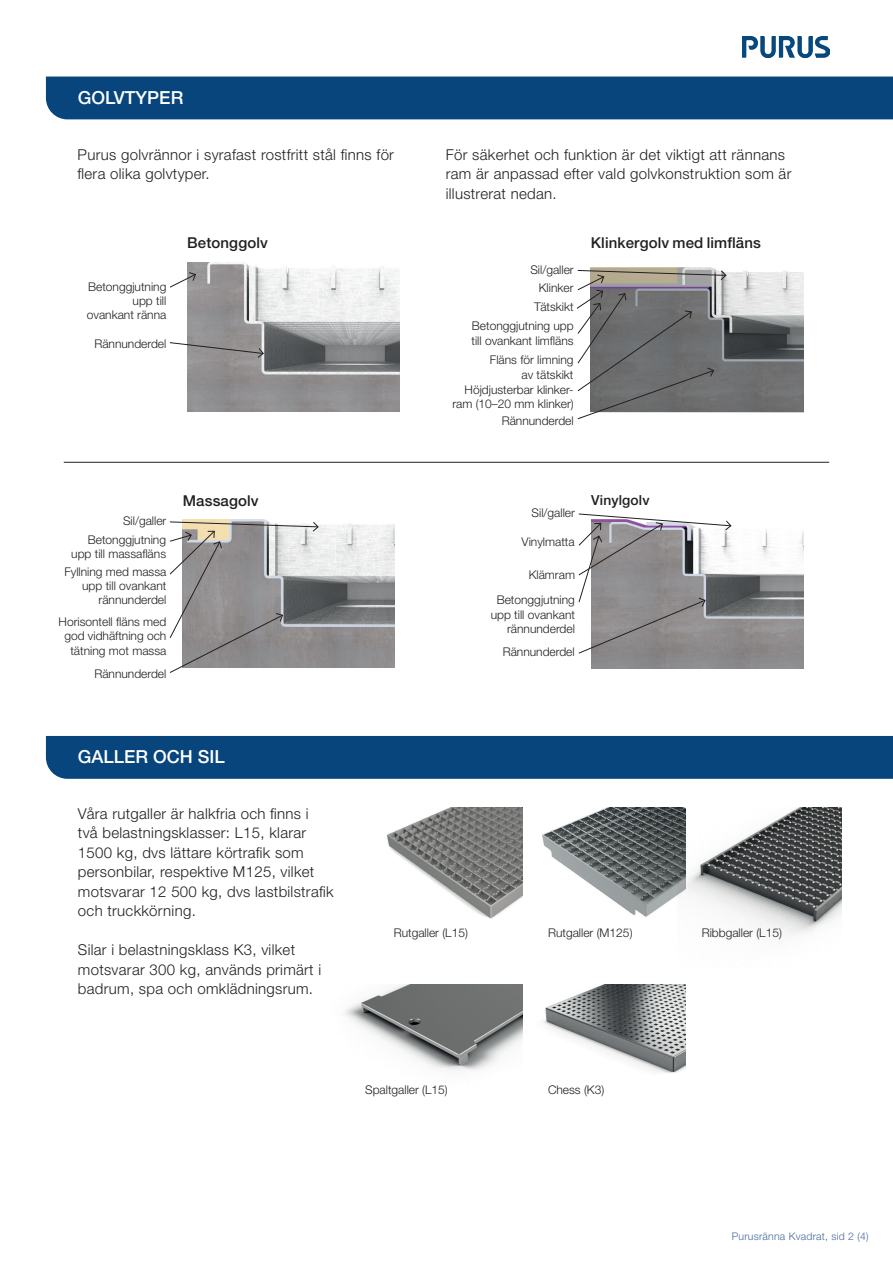
<style>
.page{position:relative;width:893px;height:1263px;background:#fff}
.page>*{position:absolute;margin:0;border:0;box-sizing:border-box;transform-origin:0 0}
.t1{font:500 18px "Helvetica Neue LT Std";color:#fff}
.t2{font:300 15px/19.5px "Helvetica Neue LT Std";letter-spacing:.02em;color:#231f20}
.t3{font:500 15px "Helvetica Neue LT Std";letter-spacing:.01em;color:#231f20}
.t4{font:500 13.8px "Helvetica Neue LT Std";letter-spacing:.01em;color:#231f20}
.t5{font:300 12px/14.4px "Helvetica Neue LT Std";color:#231f20;text-align:right}
.t6{font:300 10.5px "Helvetica Neue LT Std";letter-spacing:.02em;color:#4a6a9a}
</style>
<div class="page">
<div style="left:46px;top:736px;width:847px;height:43px;background:#07457c"></div>
<hr style="left:64px;top:462px;width:765px;height:1px;background:#231f20">
<img style="left:187px;top:263px;width:213px;height:149px">
<svg style="left:169px;top:272px;width:27px;height:16px"></svg>
<svg style="left:169px;top:342px;width:95px;height:16px"></svg>
<img style="left:182px;top:519px;width:213px;height:149px">
<svg style="left:169px;top:521px;width:150px;height:152px"></svg>
<img style="left:591px;top:268px;width:212px;height:145px">
<svg style="left:576px;top:270px;width:150px;height:149px;background:#868686"></svg>
<div style="left:46px;top:77px;width:847px;height:42px;background:#07457c"></div>
<img style="left:743px;top:36px;width:86px;height:21px">
<img style="left:591px;top:525px;width:213px;height:143px">
<svg style="left:578px;top:513px;width:153px;height:141px"></svg>
<img style="left:345px;top:984px;width:178px;height:87px">
<img style="left:543px;top:984px;width:143px;height:89px">
<img style="left:386px;top:808px;width:137px;height:111px">
<img style="left:542px;top:808px;width:136px;height:109px">
<img style="left:678px;top:808px;width:164px;height:129px">
<h1 class="t1" style="left:78px;top:87px;width:107px">GOLVTYPER</h1>
<p class="t2" style="left:78px;top:145px;width:318px">Purus golvrännor i syrafast rostfritt stål finns för flera olika golvtyper.</p>
<p class="t5" style="left:87px;top:279px;width:81px">Betonggjutning upp till ovankant ränna</p>
<p class="t5" style="left:94px;top:336px;width:74px">Rännunderdel</p>
<p class="t3" style="left:187px;top:234px;width:82px">Betonggolv</p>
<p class="t5" style="left:123px;top:513px;width:45px">Sil/galler</p>
<p class="t5" style="left:71px;top:532px;width:96px">Betonggjutning upp till massafläns</p>
<p class="t5" style="left:64px;top:564px;width:103px">Fyllning med massa upp till ovankant rännunderdel</p>
<p class="t5" style="left:59px;top:614px;width:109px">Horisontell fläns med god vidhäftning och tätning mot massa</p>
<p class="t5" style="left:94px;top:666px;width:74px">Rännunderdel</p>
<p class="t3" style="left:183px;top:492px;width:77px">Massagolv</p>
<h1 class="t1" style="left:78px;top:746px;width:149px">GALLER OCH SIL</h1>
<p class="t2" style="left:446px;top:145px;width:347px">För säkerhet och funktion är det viktigt att rännans ram är anpassad efter vald golvkonstruktion som är illustrerat nedan.</p>
<p class="t5" style="left:530px;top:262px;width:45px">Sil/galler</p>
<p class="t5" style="left:539px;top:280px;width:36px">Klinker</p>
<p class="t5" style="left:471px;top:318px;width:104px;text-align:left">Betonggjutning upp till ovankant limfläns</p>
<p class="t5" style="left:534px;top:300px;width:41px">Tätskikt</p>
<p class="t5" style="left:490px;top:352px;width:85px">Fläns för limning av tätskikt</p>
<p class="t5" style="left:502px;top:413px;width:74px">Rännunderdel</p>
<p class="t5" style="left:452px;top:382px;width:123px">Höjdjusterbar klinker&shy;ram (10–20 mm klinker)</p>
<p class="t3" style="left:591px;top:234px;width:172px">Klinkergolv med limfläns</p>
<p class="t5" style="left:532px;top:506px;width:45px">Sil/galler</p>
<p class="t5" style="left:522px;top:535px;width:55px">Vinylmatta</p>
<p class="t5" style="left:529px;top:568px;width:48px">Klämram</p>
<p class="t5" style="left:491px;top:592px;width:86px">Betonggjutning upp till ovankant rännunderdel</p>
<p class="t5" style="left:503px;top:644px;width:74px">Rännunderdel</p>
<p class="t4" style="left:591px;top:492px;width:60px">Vinylgolv</p>
<p class="t2" style="left:78px;top:803px;width:257px">Våra rutgaller är halkfria och finns i<br>två belastningsklasser: L15, klarar 1500 kg, dvs lättare körtrafik som personbilar, respektive M125, vilket motsvarar 12 500 kg, dvs lastbilstrafik och truckkörning.</p>
<p class="t2" style="left:78px;top:940px;width:245px">Silar i belastningsklass K3, vilket motsvarar 300 kg, används primärt i badrum, spa och omklädningsrum.</p>
<p class="t5" style="left:394px;top:925px;width:76px">Rutgaller (L15)</p>
<p class="t5" style="left:548px;top:925px;width:86px">Rutgaller (M125)</p>
<p class="t5" style="left:702px;top:925px;width:82px">Ribbgaller (L15)</p>
<p class="t5" style="left:365px;top:1082px;width:84px">Spaltgaller (L15)</p>
<p class="t5" style="left:548px;top:1082px;width:58px">Chess (K3)</p>
<p class="t6" style="left:732px;top:1229px;width:138px">Purusränna Kvadrat, sid 2 (4)</p>
</div>
